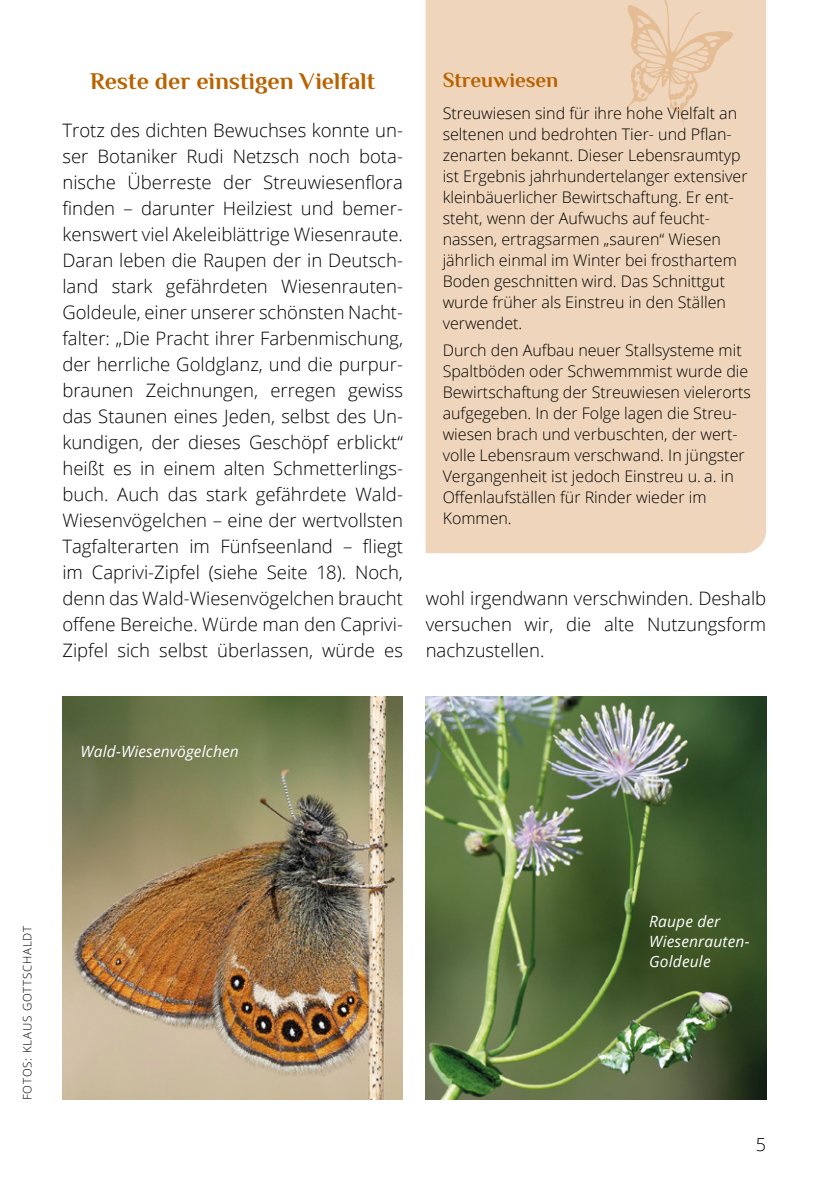
<style>
.page{position:relative;width:840px;height:1191px;background:#fff}
.page>*{position:absolute;margin:0;border:0;box-sizing:border-box;transform-origin:0 0}
.t1{font:700 24px "Philosopher";color:#b86200}
.t2{font:700 21px "Philosopher";color:#b86200}
.t3{font:300 18.4px/26px "Open Sans";color:#000;text-align:justify}
.t4{font:300 18px "Open Sans";color:#000}
.t5{font:300 16px/21px "Open Sans";color:#000}
.t6{font:italic 15.6px/20px "Open Sans";letter-spacing:.01em;color:#fff}
.t7{font:300 11.6px "Open Sans";letter-spacing:.07em;color:#000}
</style>
<div class="page">
<img style="left:425px;top:696px;width:340px;height:403px">
<img style="left:62px;top:696px;width:341px;height:403px">
<div style="left:425px;top:0;width:340px;height:553px;background:#efd5bc"></div>
<div style="left:601px;top:0;width:135px;height:132px;background:#efd5bc"></div>
<h1 class="t1" style="left:90px;top:65px;width:286px">Reste der einstigen Vielfalt</h1>
<p class="t3" style="left:62px;top:117px;width:342px">Trotz des dichten Bewuchses konnte un&shy;ser Botaniker Rudi Netzsch noch bota&shy;nische Überreste der Streuwiesenflora finden – darunter Heilziest und bemer&shy;kenswert viel Akeleiblättrige Wiesenraute.<br>Daran leben die Raupen der in Deutsch&shy;land stark gefährdeten Wiesenrauten-Goldeule, einer unserer schönsten Nacht&shy;falter: „Die Pracht ihrer Farbenmischung, der herrliche Goldglanz, und die purpur&shy;braunen Zeichnungen, erregen gewiss das Staunen eines Jeden, selbst des Un&shy;kundigen, der dieses Geschöpf erblickt“ heißt es in einem alten Schmetterlings&shy;buch. Auch das stark gefährdete Wald-Wiesenvögelchen – eine der wertvollsten Tagfalterarten im Fünfseenland – fliegt im Caprivi-Zipfel (siehe Seite 18). Noch, denn das Wald-Wiesenvögelchen braucht offene Bereiche. Würde man den Caprivi-Zipfel sich selbst überlassen, würde es</p>
<p class="t2" style="left:442px;top:66px;width:117px">Streuwiesen</p>
<p class="t5" style="left:442px;top:103px;width:306px">Streuwiesen sind für ihre hohe Vielfalt an seltenen und bedrohten Tier- und Pflan&shy;zenarten bekannt. Dieser Lebensraumtyp ist Ergebnis jahrhundertelanger extensiver kleinbäuerlicher Bewirtschaftung. Er ent&shy;steht, wenn der Aufwuchs auf feucht&shy;nassen, ertragsarmen „sauren“ Wiesen jährlich einmal im Winter bei frosthartem Boden geschnitten wird. Das Schnittgut wurde früher als Einstreu in den Ställen verwendet.</p>
<p class="t5" style="left:442px;top:339px;width:309px">Durch den Aufbau neuer Stallsysteme mit Spaltböden oder Schwemmmist wurde die Bewirtschaftung der Streuwiesen vielerorts aufgegeben. In der Folge lagen die Streu&shy;wiesen brach und verbuschten, der wert&shy;volle Lebensraum verschwand. In jüngster Vergangenheit ist jedoch Einstreu u. a. in Offenlaufställen für Rinder wieder im Kommen.</p>
<p class="t3" style="left:425px;top:585px;width:342px">wohl irgendwann verschwinden. Deshalb versuchen wir, die alte Nutzungsform nachzustellen.</p>
<p class="t6" style="left:81px;top:740px;width:160px">Wald-Wiesenvögelchen</p>
<p class="t7" style="left:19px;top:1100px;width:176px;rotate:-90deg">FOTOS: KLAUS GOTTSCHALDT</p>
<p class="t6" style="left:649px;top:910px;width:102px">Raupe der<br>Wiesenrauten-<br>Goldeule</p>
<p class="t4" style="left:755px;top:1132px;width:12px">5</p>
</div>
